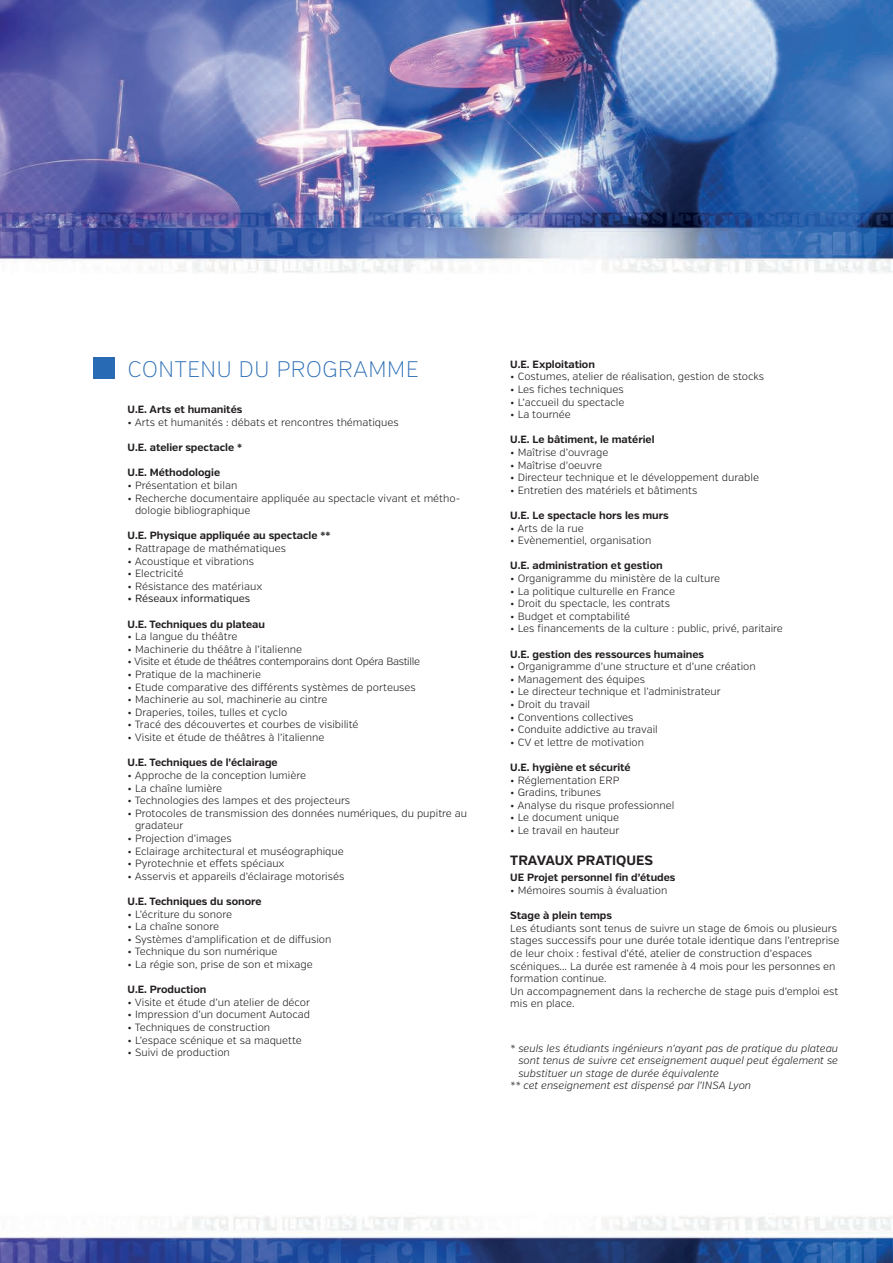
<style>
.page{position:relative;width:893px;height:1263px;background:#fff}
.page>*{position:absolute;margin:0;border:0;box-sizing:border-box;transform-origin:0 0}
.t1{font:200 22.5px "Verb";color:#286bb4}
.t2{font:700 13.5px "Verb";color:#231f20}
.t3{font:300 10.5px/12.6px "Verb";color:#231f20}
.t4{font:700 10.5px "Verb";color:#231f20}
.t5{font:italic 300 10.5px "Verb";color:#231f20}
.t6{font:300 10.5px "Verb";letter-spacing:-.03em;color:#231f20}
.t7{font:10.5px "Verb";color:#231f20}
</style>
<div class="page">
<img style="left:0;top:0;width:893px;height:1263px">
<div style="left:94px;top:357px;width:21px;height:21px;background:#286bb4"></div>
<h1 class="t1" style="left:128px;top:356px;width:293px">CONTENU DU PROGRAMME</h1>
<p class="t4" style="left:128px;top:403px;width:116px">U.E. Arts et humanités</p>
<p class="t3" style="left:128px;top:416px;width:273px">• Arts et humanités : débats et rencontres thématiques</p>
<p class="t4" style="left:128px;top:441px;width:116px">U.E. atelier spectacle *</p>
<p class="t4" style="left:128px;top:466px;width:94px">U.E. Méthodologie</p>
<p class="t3" style="left:128px;top:479px;width:111px">• Présentation et bilan</p>
<p class="t3" style="left:135px;top:492px;width:327px;text-indent:-7px">• Recherche documentaire appliquée au spectacle vivant et métho&shy;dologie bibliographique</p>
<p class="t4" style="left:128px;top:529px;width:204px">U.E. Physique appliquée au spectacle **</p>
<p class="t3" style="left:128px;top:542px;width:160px">• Rattrapage de mathématiques</p>
<p class="t3" style="left:128px;top:555px;width:128px">• Acoustique et vibrations</p>
<p class="t3" style="left:128px;top:567px;width:57px">• Electricité</p>
<p class="t3" style="left:128px;top:580px;width:136px">• Résistance des matériaux</p>
<p class="t7" style="left:128px;top:592px;width:124px">• Réseaux informatiques</p>
<p class="t4" style="left:128px;top:618px;width:139px">U.E. Techniques du plateau</p>
<p class="t3" style="left:128px;top:630px;width:111px">• La langue du théâtre</p>
<p class="t3" style="left:128px;top:643px;width:176px">• Machinerie du théâtre à l’italienne</p>
<p class="t6" style="left:128px;top:655px;width:294px">• Visite et étude de théâtres contemporains dont Opéra Bastille</p>
<p class="t3" style="left:128px;top:668px;width:135px">• Pratique de la machinerie</p>
<p class="t3" style="left:128px;top:681px;width:290px">• Etude comparative des différents systèmes de porteuses</p>
<p class="t3" style="left:128px;top:693px;width:201px">• Machinerie au sol, machinerie au cintre</p>
<p class="t3" style="left:128px;top:706px;width:161px">• Draperies, toiles, tulles et cyclo</p>
<p class="t3" style="left:128px;top:719px;width:232px">• Tracé des découvertes et courbes de visibilité</p>
<p class="t3" style="left:128px;top:731px;width:198px">• Visite et étude de théâtres à l’italienne</p>
<p class="t4" style="left:128px;top:756px;width:152px">U.E. Techniques de l’éclairage</p>
<p class="t3" style="left:128px;top:769px;width:180px">• Approche de la conception lumière</p>
<p class="t3" style="left:128px;top:782px;width:96px">• La chaîne lumière</p>
<p class="t3" style="left:128px;top:794px;width:224px">• Technologies des lampes et des projecteurs</p>
<p class="t3" style="left:135px;top:807px;width:334px;text-indent:-7px">• Protocoles de transmission des données numériques, du pupitre au gradateur</p>
<p class="t3" style="left:128px;top:832px;width:106px">• Projection d’images</p>
<p class="t3" style="left:128px;top:845px;width:218px">• Eclairage architectural et muséographique</p>
<p class="t3" style="left:128px;top:857px;width:159px">• Pyrotechnie et effets spéciaux</p>
<p class="t3" style="left:128px;top:870px;width:218px">• Asservis et appareils d’éclairage motorisés</p>
<p class="t4" style="left:128px;top:895px;width:136px">U.E. Techniques du sonore</p>
<p class="t3" style="left:128px;top:908px;width:106px">• L’écriture du sonore</p>
<p class="t3" style="left:128px;top:920px;width:93px">• La chaîne sonore</p>
<p class="t3" style="left:128px;top:933px;width:205px">• Systèmes d’amplification et de diffusion</p>
<p class="t3" style="left:128px;top:945px;width:152px">• Technique du son numérique</p>
<p class="t3" style="left:128px;top:958px;width:187px">• La régie son, prise de son et mixage</p>
<p class="t4" style="left:128px;top:983px;width:80px">U.E. Production</p>
<p class="t3" style="left:128px;top:996px;width:184px">• Visite et étude d’un atelier de décor</p>
<p class="t3" style="left:128px;top:1008px;width:184px">• Impression d’un document Autocad</p>
<p class="t3" style="left:128px;top:1021px;width:144px">• Techniques de construction</p>
<p class="t3" style="left:128px;top:1034px;width:176px">• L’espace scénique et sa maquette</p>
<p class="t3" style="left:128px;top:1046px;width:104px">• Suivi de production</p>
<p class="t4" style="left:510px;top:358px;width:86px">U.E. Exploitation</p>
<p class="t3" style="left:510px;top:370px;width:255px">• Costumes, atelier de réalisation, gestion de stocks</p>
<p class="t3" style="left:510px;top:383px;width:115px">• Les fiches techniques</p>
<p class="t3" style="left:510px;top:396px;width:116px">• L’accueil du spectacle</p>
<p class="t3" style="left:510px;top:408px;width:62px">• La tournée</p>
<p class="t4" style="left:510px;top:433px;width:146px">U.E. Le bâtiment, le matériel</p>
<p class="t3" style="left:510px;top:446px;width:100px">• Maîtrise d’ouvrage</p>
<p class="t3" style="left:510px;top:459px;width:93px">• Maîtrise d’oeuvre</p>
<p class="t3" style="left:510px;top:471px;width:250px">• Directeur technique et le développement durable</p>
<p class="t3" style="left:510px;top:484px;width:189px">• Entretien des matériels et bâtiments</p>
<p class="t4" style="left:510px;top:509px;width:160px">U.E. Le spectacle hors les murs</p>
<p class="t3" style="left:510px;top:522px;width:75px">• Arts de la rue</p>
<p class="t3" style="left:510px;top:534px;width:143px">• Evènementiel, organisation</p>
<p class="t4" style="left:510px;top:559px;width:154px">U.E. administration et gestion</p>
<p class="t3" style="left:510px;top:572px;width:211px">• Organigramme du ministère de la culture</p>
<p class="t3" style="left:510px;top:585px;width:166px">• La politique culturelle en France</p>
<p class="t3" style="left:510px;top:597px;width:161px">• Droit du spectacle, les contrats</p>
<p class="t3" style="left:510px;top:610px;width:122px">• Budget et comptabilité</p>
<p class="t3" style="left:510px;top:622px;width:274px">• Les financements de la culture : public, privé, paritaire</p>
<p class="t4" style="left:510px;top:647px;width:195px">U.E. gestion des ressources humaines</p>
<p class="t3" style="left:510px;top:660px;width:247px">• Organigramme d’une structure et d’une création</p>
<p class="t3" style="left:510px;top:673px;width:136px">• Management des équipes</p>
<p class="t3" style="left:510px;top:685px;width:212px">• Le directeur technique et l’administrateur</p>
<p class="t3" style="left:510px;top:698px;width:81px">• Droit du travail</p>
<p class="t3" style="left:510px;top:711px;width:125px">• Conventions collectives</p>
<p class="t3" style="left:510px;top:723px;width:149px">• Conduite addictive au travail</p>
<p class="t3" style="left:510px;top:736px;width:135px">• CV et lettre de motivation</p>
<p class="t4" style="left:510px;top:761px;width:122px">U.E. hygiène et sécurité</p>
<p class="t3" style="left:510px;top:774px;width:111px">• Réglementation ERP</p>
<p class="t3" style="left:510px;top:786px;width:92px">• Gradins, tribunes</p>
<p class="t3" style="left:510px;top:799px;width:166px">• Analyse du risque professionnel</p>
<p class="t3" style="left:510px;top:811px;width:110px">• Le document unique</p>
<p class="t3" style="left:510px;top:824px;width:111px">• Le travail en hauteur</p>
<p class="t2" style="left:510px;top:852px;width:144px">TRAVAUX PRATIQUES</p>
<p class="t4" style="left:510px;top:871px;width:167px">UE Projet personnel fin d’études</p>
<p class="t3" style="left:510px;top:884px;width:159px">• Mémoires soumis à évaluation</p>
<p class="t4" style="left:510px;top:909px;width:103px">Stage à plein temps</p>
<p class="t3" style="left:510px;top:922px;width:331px">Les étudiants sont tenus de suivre un stage de 6mois ou plusieurs stages successifs pour une durée totale identique dans l’entreprise de leur choix : festival d’été, atelier de construction d’espaces scéniques... La durée est ramenée à 4 mois pour les personnes en formation continue.<br>Un accompagnement dans la recherche de stage puis d’emploi est mis en place.</p>
<p class="t5" style="left:510px;top:1042px;width:329px">* seuls les étudiants ingénieurs n’ayant pas de pratique du plateau</p>
<p class="t5" style="left:518px;top:1054px;width:321px">sont tenus de suivre cet enseignement auquel peut également se</p>
<p class="t5" style="left:518px;top:1067px;width:202px">substituer un stage de durée équivalente</p>
<p class="t5" style="left:510px;top:1079px;width:242px">** cet enseignement est dispensé par l’INSA Lyon</p>
</div>
